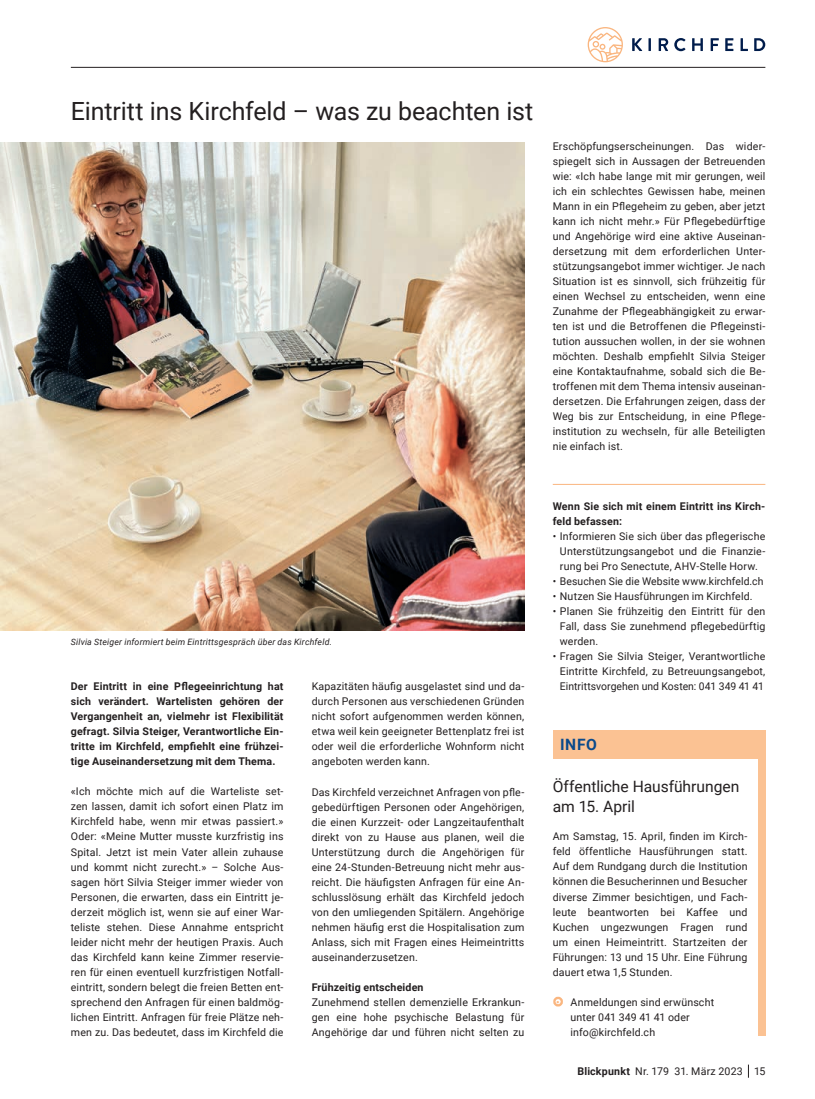
<style>
.page{position:relative;width:815px;height:1099px;background:#fff}
.page>*{position:absolute;margin:0;border:0;box-sizing:border-box;transform-origin:0 0}
.t1{font:25px "Roboto";letter-spacing:-.005em;color:#231f20}
.t2{font:15.62px/20px "Roboto";color:#231f20}
.t3{font:700 15.62px "Roboto";color:#0b4a8b}
.t4{font:10.62px/15px "Roboto";letter-spacing:.015em;color:#231f20;text-align:justify}
.t5{font:700 10.62px/15px "Roboto";letter-spacing:.015em;color:#231f20;text-align:justify}
.t6{font:italic 8.75px "Roboto";letter-spacing:.02em;color:#231f20}
.s1{color:#fab680}
.s2{font-weight:700}
</style>
<div class="page">
<hr style="left:71px;top:67px;width:694px;height:1px;background:#231f20">
<svg style="left:748px;top:1064px;width:1px;height:13px"></svg>
<svg style="left:632px;top:38px;width:10px;height:13px"></svg>
<svg style="left:648px;top:38px;width:3px;height:13px"></svg>
<svg style="left:659px;top:38px;width:9px;height:13px"></svg>
<svg style="left:674px;top:38px;width:11px;height:13px"></svg>
<svg style="left:692px;top:38px;width:11px;height:13px"></svg>
<svg style="left:711px;top:38px;width:8px;height:13px"></svg>
<svg style="left:725px;top:38px;width:8px;height:13px"></svg>
<svg style="left:741px;top:38px;width:7px;height:13px"></svg>
<svg style="left:754px;top:38px;width:11px;height:13px"></svg>
<svg style="left:588px;top:27px;width:35px;height:35px"></svg>
<div style="left:553px;top:730px;width:212px;height:28px;background:#fbc293"></div>
<svg style="left:553px;top:996px;width:10px;height:11px"></svg>
<div style="left:758px;top:752px;width:7px;height:283px;background:#fbc293"></div>
<img style="left:0;top:143px;width:524px;height:487px">
<hr style="left:553px;top:484px;width:212px;height:1px;background:#fab680">
<h1 class="t1" style="left:71px;top:94px;width:464px">Eintritt ins Kirchfeld – was zu beachten ist</h1>
<p class="t4" style="left:553px;top:138px;width:214px">Erschöpfungserscheinungen. Das wider&shy;spiegelt sich in Aussagen der Betreuenden wie: «Ich habe lange mit mir gerungen, weil ich ein schlechtes Gewissen habe, meinen Mann in ein Pflegeheim zu geben, aber jetzt kann ich nicht mehr.» Für Pflegebedürftige und Angehörige wird eine aktive Auseinan&shy;dersetzung mit dem erforderlichen Unter&shy;stützungsangebot immer wichtiger. Je nach Situation ist es sinnvoll, sich frühzeitig für einen Wechsel zu entscheiden, wenn eine Zunahme der Pflegeabhängigkeit zu erwar&shy;ten ist und die Betroffenen die Pflegeinsti&shy;tution aussuchen wollen, in der sie wohnen möchten. Deshalb empfiehlt Silvia Steiger eine Kontaktaufnahme, sobald sich die Be&shy;troffenen mit dem Thema intensiv auseinan&shy;dersetzen. Die Erfahrungen zeigen, dass der Weg bis zur Entscheidung, in eine Pflege&shy;institution zu wechseln, für alle Beteiligten nie einfach ist.</p>
<p class="t6" style="left:71px;top:636px;width:263px">Silvia Steiger informiert beim Eintrittsgespräch über das Kirchfeld.</p>
<p class="t5" style="left:71px;top:678px;width:214px">Der Eintritt in eine Pflegeeinrichtung hat sich verändert. Wartelisten gehören der Vergangenheit an, vielmehr ist Flexibilität gefragt. Silvia Steiger, Verantwortliche Ein&shy;tritte im Kirchfeld, empfiehlt eine frühzei&shy;tige Auseinandersetzung mit dem Thema.</p>
<p class="t4" style="left:71px;top:783px;width:214px">«Ich möchte mich auf die Warteliste set&shy;zen lassen, damit ich sofort einen Platz im Kirchfeld habe, wenn mir etwas passiert.» Oder: «Meine Mutter musste kurzfristig ins Spital. Jetzt ist mein Vater allein zuhause und kommt nicht zurecht.» – Solche Aus&shy;sagen hört Silvia Steiger immer wieder von Personen, die erwarten, dass ein Eintritt je&shy;derzeit möglich ist, wenn sie auf einer War&shy;teliste stehen. Diese Annahme entspricht leider nicht mehr der heutigen Praxis. Auch das Kirchfeld kann keine Zimmer reservie&shy;ren für einen eventuell kurzfristigen Notfall&shy;eintritt, sondern belegt die freien Betten ent&shy;sprechend den Anfragen für einen baldmög&shy;lichen Eintritt. Anfragen für freie Plätze neh&shy;men zu. Das bedeutet, dass im Kirchfeld die</p>
<p class="t4" style="left:312px;top:678px;width:214px">Kapazitäten häufig ausgelastet sind und da&shy;durch Personen aus verschiedenen Gründen nicht sofort aufgenommen werden können, etwa weil kein geeigneter Bettenplatz frei ist oder weil die erforderliche Wohnform nicht angeboten werden kann.</p>
<p class="t4" style="left:312px;top:783px;width:214px">Das Kirchfeld verzeichnet Anfragen von pfle&shy;gebedürftigen Personen oder Angehörigen, die einen Kurzzeit- oder Langzeitaufenthalt direkt von zu Hause aus planen, weil die Unterstützung durch die Angehörigen für eine 24-Stunden-Betreuung nicht mehr aus&shy;reicht. Die häufigsten Anfragen für eine An&shy;schlusslösung erhält das Kirchfeld jedoch von den umliegenden Spitälern. Angehörige nehmen häufig erst die Hospitalisation zum Anlass, sich mit Fragen eines Heimeintritts auseinanderzusetzen.</p>
<p class="t5" style="left:312px;top:978px;width:113px">Frühzeitig entscheiden</p>
<p class="t4" style="left:312px;top:993px;width:214px">Zunehmend stellen demenzielle Erkrankun&shy;gen eine hohe psychische Belastung für Angehörige dar und führen nicht selten zu</p>
<p class="t5" style="left:553px;top:498px;width:214px">Wenn Sie sich mit einem Eintritt ins Kirch&shy;feld befassen:</p>
<p class="t4" style="left:560px;top:528px;width:207px;text-indent:-7px">• Informieren Sie sich über das pflegerische Unterstützungsangebot und die Finanzie&shy;rung bei Pro Senectute, AHV-Stelle Horw.</p>
<p class="t4" style="left:553px;top:573px;width:212px">• Besuchen Sie die Website www.kirchfeld.ch</p>
<p class="t4" style="left:553px;top:588px;width:201px">• Nutzen Sie Hausführungen im Kirchfeld.</p>
<p class="t4" style="left:560px;top:603px;width:207px;text-indent:-7px">• Planen Sie frühzeitig den Eintritt für den Fall, dass Sie zunehmend pflegebedürftig werden.</p>
<p class="t4" style="left:560px;top:648px;width:207px;text-indent:-7px">• Fragen Sie Silvia Steiger, Verantwortliche Eintritte Kirchfeld, zu Betreuungsangebot, Eintrittsvorgehen und Kosten: 041 349 41 41</p>
<h2 class="t3" style="left:560px;top:733px;width:38px">INFO</h2>
<h2 class="t2" style="left:553px;top:775px;width:188px">Öffentliche Hausführungen am 15. April</h2>
<p class="t4" style="left:553px;top:828px;width:196px">Am Samstag, 15. April, finden im Kirch&shy;feld öffentliche Hausführungen statt.<br>Auf dem Rundgang durch die Institution können die Besucherinnen und Besucher diverse Zimmer besichtigen, und Fach&shy;leute beantworten bei Kaffee und Kuchen ungezwungen Fragen rund um einen Heimeintritt. Startzeiten der Führungen: 13 und 15 Uhr. Eine Führung dauert etwa 1,5 Stunden.</p>
<p class="t4" style="left:570px;top:993px;width:145px;text-align:left;text-indent:-14px"><span class="s1">•</span> Anmeldungen sind erwünscht unter 041 349 41 41 oder info@kirchfeld.ch</p>
<p class="t4" style="left:577px;top:1062px;width:189px"><span class="s2">Blickpunkt</span> Nr. 179 31. März 2023 15</p>
</div>
